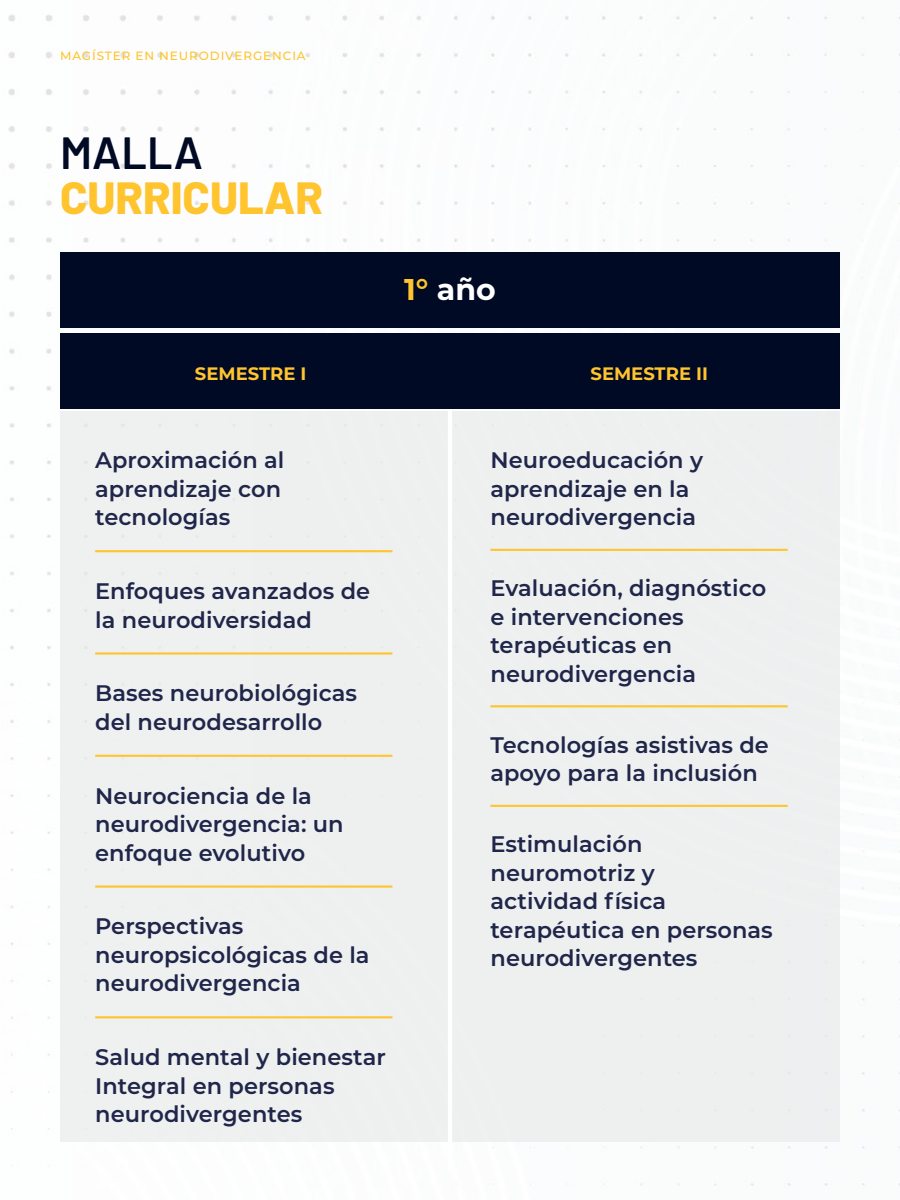
<style>
.page{position:relative;width:900px;height:1200px;background:#fff}
.page>*{position:absolute;margin:0;border:0;box-sizing:border-box;transform-origin:0 0}
.t1{font:800 45px "Barlow";color:#ffc42e}
.t2{font:600 45px "Barlow";color:#000a25}
.t3{font:700 30px "Montserrat";color:#fff}
.t4{font:600 22.5px/28.5px "Montserrat";letter-spacing:.005em;color:#20264a}
.t5{font:700 18px "Montserrat";color:#ffc42e}
.t6{font:500 12px "Montserrat";letter-spacing:.075em;color:#ffc42e}
.s1{color:#ffc42e}
</style>
<div class="page">
<div style="left:60px;top:411px;width:780px;height:731px;background:#eef0f0"></div>
<hr style="left:448px;top:333px;width:4px;height:839px;background:#fff">
<div style="left:60px;top:252px;width:780px;height:76px;background:#000a25"></div>
<div style="left:60px;top:333px;width:780px;height:76px;background:#000a25"></div>
<hr style="left:95px;top:550px;width:297px;height:2px;background:#ffc42e">
<hr style="left:95px;top:652px;width:297px;height:3px;background:#ffc42e">
<hr style="left:95px;top:755px;width:297px;height:2px;background:#ffc42e">
<hr style="left:95px;top:886px;width:297px;height:2px;background:#ffc42e">
<hr style="left:95px;top:1016px;width:297px;height:2px;background:#ffc42e">
<hr style="left:490px;top:549px;width:298px;height:2px;background:#ffc42e">
<hr style="left:490px;top:705px;width:298px;height:2px;background:#ffc42e">
<hr style="left:490px;top:805px;width:298px;height:2px;background:#ffc42e">
<p class="t6" style="left:60px;top:47px;width:247px">MAGÍSTER EN NEURODIVERGENCIA</p>
<h1 class="t2" style="left:60px;top:120px;width:145px">MALLA</h1>
<h1 class="t1" style="left:60px;top:164px;width:265px">CURRICULAR</h1>
<h2 class="t3" style="left:404px;top:268px;width:93px"><span class="s1">1°</span> año</h2>
<p class="t5" style="left:195px;top:361px;width:113px">SEMESTRE I</p>
<p class="t5" style="left:591px;top:361px;width:119px">SEMESTRE II</p>
<p class="t4" style="left:95px;top:445px;width:191px">Aproximación al aprendizaje con tecnologías</p>
<p class="t4" style="left:95px;top:576px;width:277px">Enfoques avanzados de la neurodiversidad</p>
<p class="t4" style="left:95px;top:678px;width:263px">Bases neurobiológicas del neurodesarrollo</p>
<p class="t4" style="left:95px;top:780px;width:250px">Neurociencia de la neurodivergencia: un enfoque evolutivo</p>
<p class="t4" style="left:95px;top:911px;width:276px">Perspectivas neuropsicológicas de la neurodivergencia</p>
<p class="t4" style="left:95px;top:1042px;width:292px">Salud mental y bienestar<br>Integral en personas neurodivergentes</p>
<p class="t4" style="left:490px;top:445px;width:214px">Neuroeducación y aprendizaje en la neurodivergencia</p>
<p class="t4" style="left:490px;top:573px;width:277px">Evaluación, diagnóstico e intervenciones terapéuticas en neurodivergencia</p>
<p class="t4" style="left:490px;top:729px;width:280px">Tecnologías asistivas de apoyo para la inclusión</p>
<p class="t4" style="left:490px;top:829px;width:284px">Estimulación neuromotriz y<br>actividad física terapéutica en personas neurodivergentes</p>
</div>
